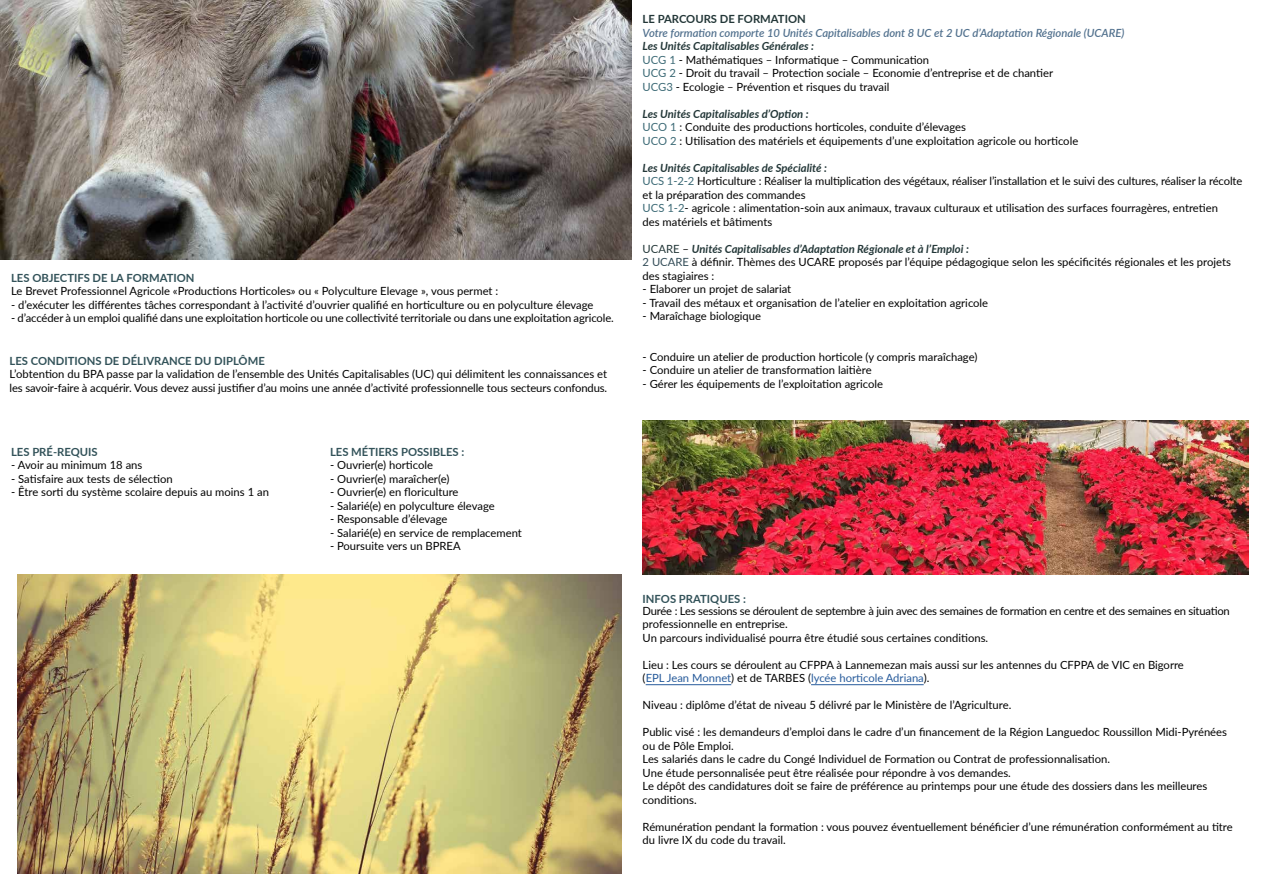
<style>
.page{position:relative;width:1263px;height:893px;background:#fff}
.page>*{position:absolute;margin:0;border:0;box-sizing:border-box;transform-origin:0 0}
.t1{font:11.25px/13.5px "Lato";color:#000}
.t2{font:11.25px/13.5px "Lato";letter-spacing:-.02em;color:#000}
.t3{font:700 11.25px "Lato";color:#325259}
.t4{font:italic 600 11.25px "Lato";color:#52718e}
.t5{font:700 11.25px "Lato";color:#233738}
.s1{font-weight:700;font-style:italic;color:#233738}
.s2{color:#3b6975}
.s3{color:#233738}
.s4{color:#324c57}
.s5{color:#275b9b}
</style>
<div class="page">
<img style="left:0;top:0;width:631px;height:259px">
<hr style="left:646px;top:684px;width:85px;height:1px;background:#275b9b">
<hr style="left:811px;top:684px;width:113px;height:1px;background:#275b9b">
<img style="left:642px;top:421px;width:606px;height:153px">
<img style="left:17px;top:574px;width:605px;height:300px">
<p class="t3" style="left:11px;top:269px;width:185px">LES OBJECTIFS DE LA FORMATION</p>
<p class="t1" style="left:11px;top:284px;width:489px">Le Brevet Professionnel Agricole «Productions Horticoles» ou « Polyculture Elevage », vous permet :</p>
<p class="t1" style="left:11px;top:297px;width:584px">- d’exécuter les différentes tâches correspondant à l’activité d’ouvrier qualifié en horticulture ou en polyculture élevage</p>
<p class="t1" style="left:11px;top:311px;width:604px">- d’accéder à un emploi qualifié dans une exploitation horticole ou une collectivité territoriale ou dans une exploitation agricole.</p>
<p class="t3" style="left:10px;top:352px;width:257px">LES CONDITIONS DE DÉLIVRANCE DU DIPLÔME</p>
<p class="t1" style="left:10px;top:367px;width:599px">L’obtention du BPA passe par la validation de l’ensemble des Unités Capitalisables (UC) qui délimitent les connaissances et les savoir-faire à acquérir. Vous devez aussi justifier d’au moins une année d’activité professionnelle tous secteurs confondus.</p>
<p class="t3" style="left:11px;top:443px;width:88px">LES PRÉ-REQUIS</p>
<p class="t1" style="left:11px;top:458px;width:133px">- Avoir au minimum 18 ans</p>
<p class="t1" style="left:11px;top:471px;width:163px">- Satisfaire aux tests de sélection</p>
<p class="t1" style="left:11px;top:485px;width:259px">- Être sorti du système scolaire depuis au moins 1 an</p>
<p class="t3" style="left:330px;top:443px;width:136px">LES MÉTIERS POSSIBLES :</p>
<p class="t1" style="left:330px;top:458px;width:105px">- Ouvrier(e) horticole</p>
<p class="t1" style="left:330px;top:471px;width:121px">- Ouvrier(e) maraîcher(e)</p>
<p class="t1" style="left:330px;top:485px;width:130px">- Ouvrier(e) en floriculture</p>
<p class="t1" style="left:330px;top:498px;width:166px">- Salarié(e) en polyculture élevage</p>
<p class="t1" style="left:330px;top:512px;width:119px">- Responsable d’élevage</p>
<p class="t1" style="left:330px;top:525px;width:193px">- Salarié(e) en service de remplacement</p>
<p class="t1" style="left:330px;top:539px;width:132px">- Poursuite vers un BPREA</p>
<p class="t5" style="left:643px;top:11px;width:165px">LE PARCOURS DE FORMATION</p>
<p class="t4" style="left:643px;top:25px;width:483px">Votre formation comporte 10 Unités Capitalisables dont 8 UC et 2 UC d’Adaptation Régionale (UCARE)</p>
<p class="t1" style="left:643px;top:39px;width:412px"><span class="s1">Les Unités Capitalisables Générales :<br></span><span class="s2">UCG 1</span> - Mathématiques – Informatique – Communication<br><span class="s2">UCG 2</span> - Droit du travail – Protection sociale – Economie d’entreprise et de chantier <span class="s2">UCG3</span> - Ecologie – Prévention et risques du travail</p>
<p class="t1" style="left:643px;top:107px;width:437px"><span class="s1">Les Unités Capitalisables d’Option :<br></span><span class="s2">UCO 1</span> : Conduite des productions horticoles, conduite d’élevages<br><span class="s2">UCO 2</span> : Utilisation des matériels et équipements d’une exploitation agricole ou horticole</p>
<p class="t1" style="left:643px;top:161px;width:601px"><span class="s1">Les Unités Capitalisables de Spécialité :<br></span><span class="s2">UCS 1-2-2</span> Horticulture : Réaliser la multiplication des végétaux, réaliser l’installation et le suivi des cultures, réaliser la récolte et la préparation des commandes<br><span class="s2">UCS 1-2</span>- agricole : alimentation-soin aux animaux, travaux culturaux et utilisation des surfaces fourragères, entretien<br>des matériels et bâtiments</p>
<p class="t1" style="left:643px;top:242px;width:590px"><span class="s3">UCARE</span> – <span class="s1">Unités Capitalisables d’Adaptation Régionale et à l’Emploi :<br></span><span class="s4">2 UCARE</span> à définir. Thèmes des UCARE proposés par l’équipe pédagogique selon les spécificités régionales et les projets des stagiaires :</p>
<p class="t1" style="left:643px;top:282px;width:150px">- Elaborer un projet de salariat</p>
<p class="t1" style="left:643px;top:296px;width:347px">- Travail des métaux et organisation de l’atelier en exploitation agricole</p>
<p class="t1" style="left:643px;top:309px;width:120px">- Maraîchage biologique</p>
<p class="t1" style="left:643px;top:350px;width:336px">- Conduire un atelier de production horticole (y compris maraîchage)</p>
<p class="t1" style="left:643px;top:363px;width:230px">- Conduire un atelier de transformation laitière</p>
<p class="t1" style="left:643px;top:377px;width:242px">- Gérer les équipements de l’exploitation agricole</p>
<p class="t3" style="left:643px;top:591px;width:105px">INFOS PRATIQUES :</p>
<p class="t2" style="left:643px;top:603px;width:589px">Durée : Les sessions se déroulent de septembre à juin avec des semaines de formation en centre et des semaines en situation professionnelle en entreprise.<br>Un parcours individualisé pourra être étudié sous certaines conditions.</p>
<p class="t1" style="left:643px;top:657px;width:543px">Lieu : Les cours se déroulent au CFPPA à Lannemezan mais aussi sur les antennes du CFPPA de VIC en Bigorre (<span class="s5">EPL Jean Monnet</span>) et de TARBES (<span class="s5">lycée horticole Adriana</span>).</p>
<p class="t1" style="left:643px;top:698px;width:370px">Niveau : diplôme d’état de niveau 5 délivré par le Ministère de l’Agriculture.</p>
<p class="t1" style="left:643px;top:725px;width:586px">Public visé : les demandeurs d’emploi dans le cadre d’un financement de la Région Languedoc Roussillon Midi-Pyrénées ou de Pôle Emploi.<br>Les salariés dans le cadre du Congé Individuel de Formation ou Contrat de professionnalisation.<br>Une étude personnalisée peut être réalisée pour répondre à vos demandes.<br>Le dépôt des candidatures doit se faire de préférence au printemps pour une étude des dossiers dans les meilleures conditions.</p>
<p class="t1" style="left:643px;top:819px;width:592px">Rémunération pendant la formation : vous pouvez éventuellement bénéficier d’une rémunération conformément au titre du livre IX du code du travail.</p>
</div>
